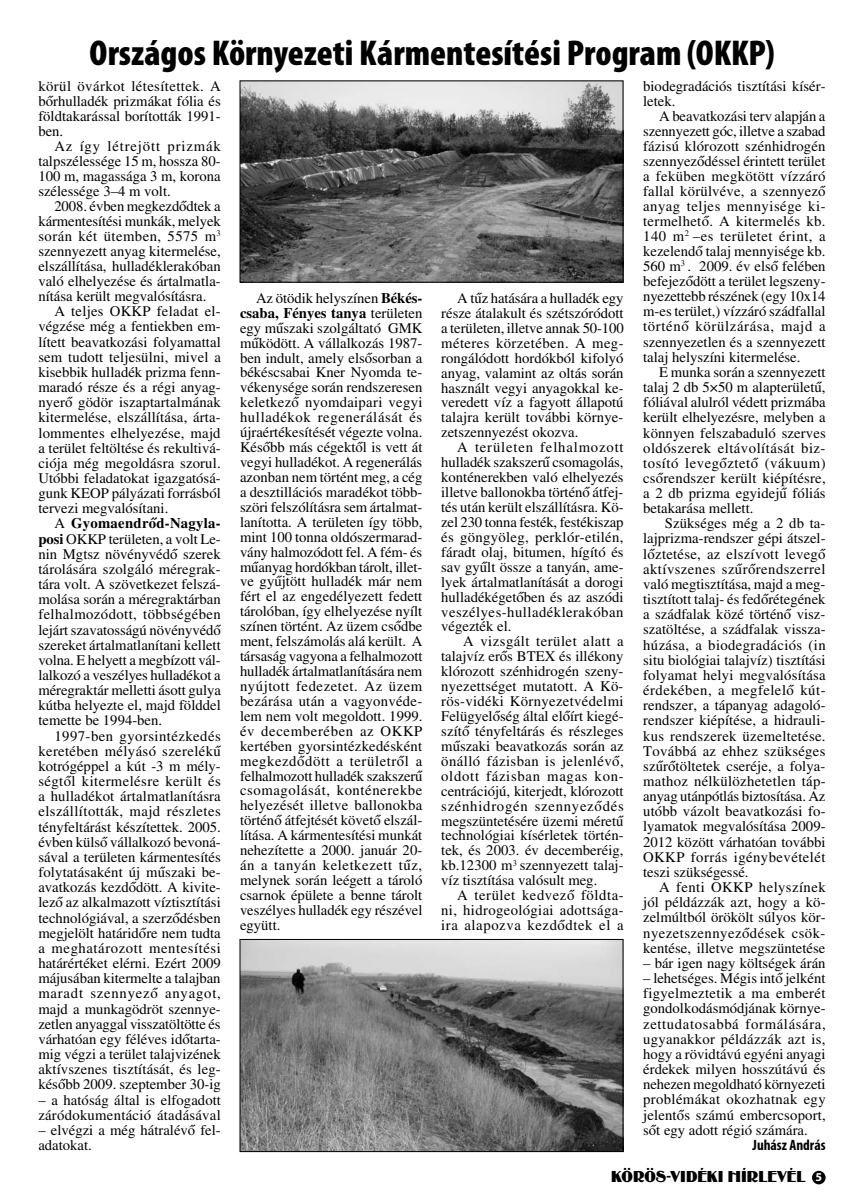
<style>
.page{position:relative;width:864px;height:1190px;background:#fff}
.page>*{position:absolute;margin:0;border:0;box-sizing:border-box;transform-origin:0 0}
.t1{font:900 condensed 36px "Myriad Pro";color:#000}
.t2{font:16.5px "Binner";letter-spacing:.005em;color:#000}
.t3{font:700 condensed 15px "Myriad Pro";color:#000}
.t4{font:14.7px/15.1px "H Times";color:#000;text-align:justify}
.t5{font:14.7px/15.1px "H Times";letter-spacing:.02em;color:#000}
.t6{font:14.7px "H Times Bold";color:#000}
.t7{font:14.7px "H Times";letter-spacing:.03em;color:#000}
.t8{font:14.7px "H Times Bold";letter-spacing:.02em;color:#000}
.s1{font-family:"H Times"}
.s2{font-family:"H Times Bold"}
.s3{font-family:"Myriad Pro";font-weight:700;font-size:12px;color:#fff}
</style>
<div class="page">
<div style="left:811px;top:1170px;width:14px;height:14px;background:#000;border-radius:50%"></div>
<img style="left:241px;top:82px;width:380px;height:198px">
<div style="left:239px;top:80px;width:384px;height:202px;border:1px solid #000"></div>
<img style="left:241px;top:941px;width:380px;height:208px">
<div style="left:239px;top:939px;width:384px;height:212px;border:1px solid #000"></div>
<h1 class="t1" style="left:89px;top:30px;width:686px">Országos Környezeti Kármentesítési Program (OKKP)</h1>
<p class="t4" style="left:38px;top:79px;width:184px">körül övárkot létesítettek. A bőrhulladék prizmákat fólia és földtakarással borították 1991- ben.</p>
<p class="t4" style="left:38px;top:139px;width:184px;text-indent:16px">Az így létrejött prizmák talpszélessége 15 m, hossza 80- 100 m, magassága 3 m, korona szélessége 3–4 m volt.</p>
<p class="t4" style="left:54px;top:199px;width:168px">2008. évben megkezdődtek a</p>
<p class="t4" style="left:38px;top:214px;width:184px">kármentesítési munkák, melyek</p>
<p class="t7" style="left:38px;top:227px;width:184px">során két ütemben, 5575 m<sup>3</sup></p>
<p class="t4" style="left:38px;top:244px;width:184px">szennyezett anyag kitermelése,</p>
<p class="t4" style="left:38px;top:259px;width:184px">elszállítása, hulladéklerakóban</p>
<p class="t4" style="left:38px;top:274px;width:184px">való elhelyezése és ártalmatla-</p>
<p class="t4" style="left:38px;top:289px;width:169px">nítása került megvalósításra.</p>
<p class="t5" style="left:54px;top:304px;width:168px">A teljes OKKP feladat el-</p>
<p class="t4" style="left:38px;top:319px;width:184px">végzése még a fentiekben em-</p>
<p class="t4" style="left:38px;top:334px;width:184px">lített beavatkozási folyamattal</p>
<p class="t4" style="left:38px;top:350px;width:184px">sem tudott teljesülni, mivel a</p>
<p class="t4" style="left:38px;top:365px;width:184px">kisebbik hulladék prizma fenn-</p>
<p class="t4" style="left:38px;top:380px;width:184px">maradó része és a régi anyag-</p>
<p class="t4" style="left:38px;top:395px;width:184px">nyerő gödör iszaptartalmának</p>
<p class="t4" style="left:38px;top:410px;width:184px">kitermelése, elszállítása, árta-</p>
<p class="t4" style="left:38px;top:425px;width:184px">lommentes elhelyezése, majd</p>
<p class="t4" style="left:38px;top:441px;width:184px">a terület feltöltése és rekultivá-</p>
<p class="t4" style="left:38px;top:456px;width:184px">ciója még megoldásra szorul.</p>
<p class="t4" style="left:38px;top:471px;width:184px">Utóbbi feladatokat igazgatósá-</p>
<p class="t4" style="left:38px;top:486px;width:184px">gunk KEOP pályázati forrásból</p>
<p class="t4" style="left:38px;top:501px;width:131px">tervezi megvalósítani.</p>
<p class="t8" style="left:54px;top:514px;width:168px"><span class="s1">A</span> Gyomaendrőd-Nagyla-</p>
<p class="t4" style="left:38px;top:531px;width:184px"><span class="s2">posi</span> OKKP területen, a volt Le&shy;nin Mgtsz növényvédő szerek tárolására szolgáló méregrak&shy;tára volt. A szövetkezet felszá&shy;molása során a méregraktárban felhalmozódott, többségében lejárt szavatosságú növényvédő szereket ártalmatlanítani kellett volna. E helyett a megbízott vál&shy;lalkozó a veszélyes hulladékot a méregraktár melletti ásott gulya kútba helyezte el, majd földdel temette be 1994-ben.</p>
<p class="t4" style="left:38px;top:728px;width:184px;text-indent:16px">1997-ben gyorsintézkedés keretében mélyásó szerelékű kotrógéppel a kút -3 m mély&shy;ségtől kitermelésre került és a hulladékot ártalmatlanításra elszállították, majd részletes tényfeltárást készítettek. 2005. évben külső vállalkozó bevoná&shy;sával a területen kármentesítés folytatásaként új műszaki be&shy;avatkozás kezdődött. A kivite&shy;lező az alkalmazott víztisztítási technológiával, a szerződésben megjelölt határidőre nem tudta a meghatározott mentesítési határértéket elérni. Ezért 2009 májusában kitermelte a talajban maradt szennyező anyagot, majd a munkagödröt szennye&shy;zetlen anyaggal visszatöltötte és várhatóan egy féléves időtarta&shy;mig végzi a terület talajvizének aktívszenes tisztítását, és leg&shy;később 2009. szeptember 30-ig</p>
<p class="t5" style="left:38px;top:1092px;width:184px">– a hatóság által is elfogadott záródokumentáció átadásával</p>
<p class="t4" style="left:38px;top:1122px;width:184px">– elvégzi a még hátralévő fel&shy;adatokat.</p>
<p class="t4" style="left:643px;top:79px;width:184px">biodegradációs tisztítási kísér&shy;letek.</p>
<p class="t4" style="left:643px;top:109px;width:184px;text-indent:16px">A beavatkozási terv alapján a szennyezett góc, illetve a szabad fázisú klórozott szénhidrogén szennyeződéssel érintett terület a feküben megkötött vízzáró fallal körülvéve, a szennyező anyag teljes mennyisége ki&shy;termelhető. A kitermelés kb.<br>140 m<sup>2</sup> –es területet érint, a kezelendő talaj mennyisége kb.<br>560 m<sup>3</sup> . 2009. év első felében befejeződött a terület legszen - nyezettebb részének (egy 10x14 m-es terület,) vízzáró szádfallal történő körülzárása, majd a szennyezetlen és a szennyezett talaj helyszíni kitermelése.</p>
<p class="t4" style="left:643px;top:365px;width:184px;text-indent:16px">E munka során a szennyezett talaj 2 db 5×50 m alapterületű, fóliával alulról védett prizmába került elhelyezésre, melyben a könnyen felszabaduló szerves oldószerek eltávolítását biz&shy;tosító levegőztető (vákuum) csőrendszer került kiépítésre, a 2 db prizma egyidejű fóliás betakarása mellett.</p>
<p class="t4" style="left:643px;top:516px;width:184px;text-indent:22px">Szükséges még a 2 db ta&shy;lajprizma-rendszer gépi átszel&shy;lőztetése, az elszívott levegő aktívszenes szűrőrendszerrel való megtisztítása, majd a meg&shy;tisztított talaj- és fedőrétegének a szádfalak közé történő vis - szatöltése, a szádfalak vissza&shy;húzása, a biodegradációs (in situ biológiai talajvíz) tisztítási folyamat helyi megvalósítása érdekében, a megfelelő kút&shy;rendszer, a tápanyag adagoló&shy;rendszer kiépítése, a hidrauli&shy;kus rendszerek üzemeltetése.<br>Továbbá az ehhez szükséges szűrőtöltetek cseréje, a folya&shy;mathoz nélkülözhetetlen táp&shy;anyag utánpótlás biztosítása. Az utóbb vázolt beavatkozási fo&shy;lyamatok megvalósítása 2009- 2012 között várhatóan további OKKP forrás igénybevételét teszi szükségessé.</p>
<p class="t4" style="left:643px;top:880px;width:184px;text-indent:16px">A fenti OKKP helyszínek jól példázzák azt, hogy a kö&shy;zelmúltból örökölt súlyos kör&shy;nyezetszennyeződések csök&shy;kentése, illetve megszüntetése</p>
<p class="t4" style="left:643px;top:956px;width:184px">– bár igen nagy költségek árán</p>
<p class="t4" style="left:643px;top:971px;width:184px">– lehetséges. Mégis intő jelként figyelmeztetik a ma emberét gondolkodásmódjának környe&shy;zettudatosabbá formálására, ugyanakkor példázzák azt is, hogy a rövidtávú egyéni anyagi érdekek milyen hosszútávú és nehezen megoldható környezeti problémákat okozhatnak egy jelentős számú embercsoport, sőt egy adott régió számára.</p>
<p class="t3" style="left:752px;top:1135px;width:74px">Juhász András</p>
<p class="t4" style="left:256px;top:291px;width:168px">Az ötödik helyszínen <span class="s2">Békés-</span></p>
<p class="t6" style="left:240px;top:304px;width:184px">csaba, Fényes tanya <span class="s1">területen</span></p>
<p class="t4" style="left:240px;top:321px;width:184px">egy műszaki szolgáltató GMK működött. A vállalkozás 1987- ben indult, amely elsősorban a békéscsabai Kner Nyomda te&shy;vékenysége során rendszeresen keletkező nyomdaipari vegyi hulladékok regenerálását és újraértékesítését végezte volna.<br>Később más cégektől is vett át vegyi hulladékot. A regenerálás azonban nem történt meg, a cég a desztillációs maradékot több&shy;szöri felszólításra sem ártalmat&shy;lanította. A területen így több, mint 100 tonna oldószermarad&shy;vány halmozódott fel. A fém- és műanyag hordókban tárolt, illet&shy;ve gyűjtött hulladék már nem fért el az engedélyezett fedett tárolóban, így elhelyezése nyílt színen történt. Az üzem csődbe ment, felszámolás alá került. A társaság vagyona a felhalmozott hulladék ártalmatlanítására nem nyújtott fedezetet. Az üzem bezárása után a vagyonvéde&shy;lem nem volt megoldott. 1999. év decemberében az OKKP kertében gyorsintézkedésként megkezdődött a területről a felhalmozott hulladék szakszerű csomagolását, konténerekbe helyezését illetve ballonokba történő átfejtését követő elszál&shy;lítása. A kármentesítési munkát nehezítette a 2000. január 20- án a tanyán keletkezett tűz, melynek során leégett a tároló csarnok épülete a benne tárolt veszélyes hulladék egy részével együtt.</p>
<p class="t4" style="left:441px;top:291px;width:184px;text-indent:16px">A tűz hatására a hulladék egy része átalakult és szétszóródott a területen, illetve annak 50-100 méteres körzetében. A meg&shy;rongálódott hordókból kifolyó anyag, valamint az oltás során használt vegyi anyagokkal ke&shy;veredett víz a fagyott állapotú talajra került további környe&shy;zetszennyezést okozva.</p>
<p class="t4" style="left:441px;top:440px;width:184px;text-indent:16px">A területen felhalmozott hulladék szakszerű csomagolás, konténerekben való elhelyezés illetve ballonokba történő átfej&shy;tés után került elszállításra. Kö&shy;zel 230 tonna festék, festékiszap és göngyöleg, perklór-etilén, fáradt olaj, bitumen, hígító és sav gyűlt össze a tanyán, ame&shy;lyek ártalmatlanítását a dorogi hulladékégetőben és az aszódi veszélyes-hulladéklerakóban végezték el.</p>
<p class="t4" style="left:441px;top:634px;width:184px;text-indent:22px">A vizsgált terület alatt a talajvíz erős BTEX és illékony klórozott szénhidrogén szen - nyezettséget mutatott. A Kö&shy;rös-vidéki Környezetvédelmi Felügyelőség által előírt kiegé&shy;szítő tényfeltárás és részleges műszaki beavatkozás során az önálló fázisban is jelenlévő, oldott fázisban magas kon&shy;centrációjú, kiterjedt, klórozott szénhidrogén szennyeződés megszüntetésére üzemi méretű technológiai kísérletek történ&shy;tek, és 2003. év decemberéig, kb.12300 m<sup>3</sup> szennyezett talaj&shy;víz tisztítása valósult meg.</p>
<p class="t4" style="left:441px;top:888px;width:184px;text-indent:16px">A terület kedvező földta&shy;ni, hidrogeológiai adottsága&shy;ira alapozva kezdődtek el a</p>
<p class="t2" style="left:611px;top:1166px;width:212px">KÖRÖS-VIDÉKI HÍRLEVÉL <span class="s3">5</span></p>
</div>
